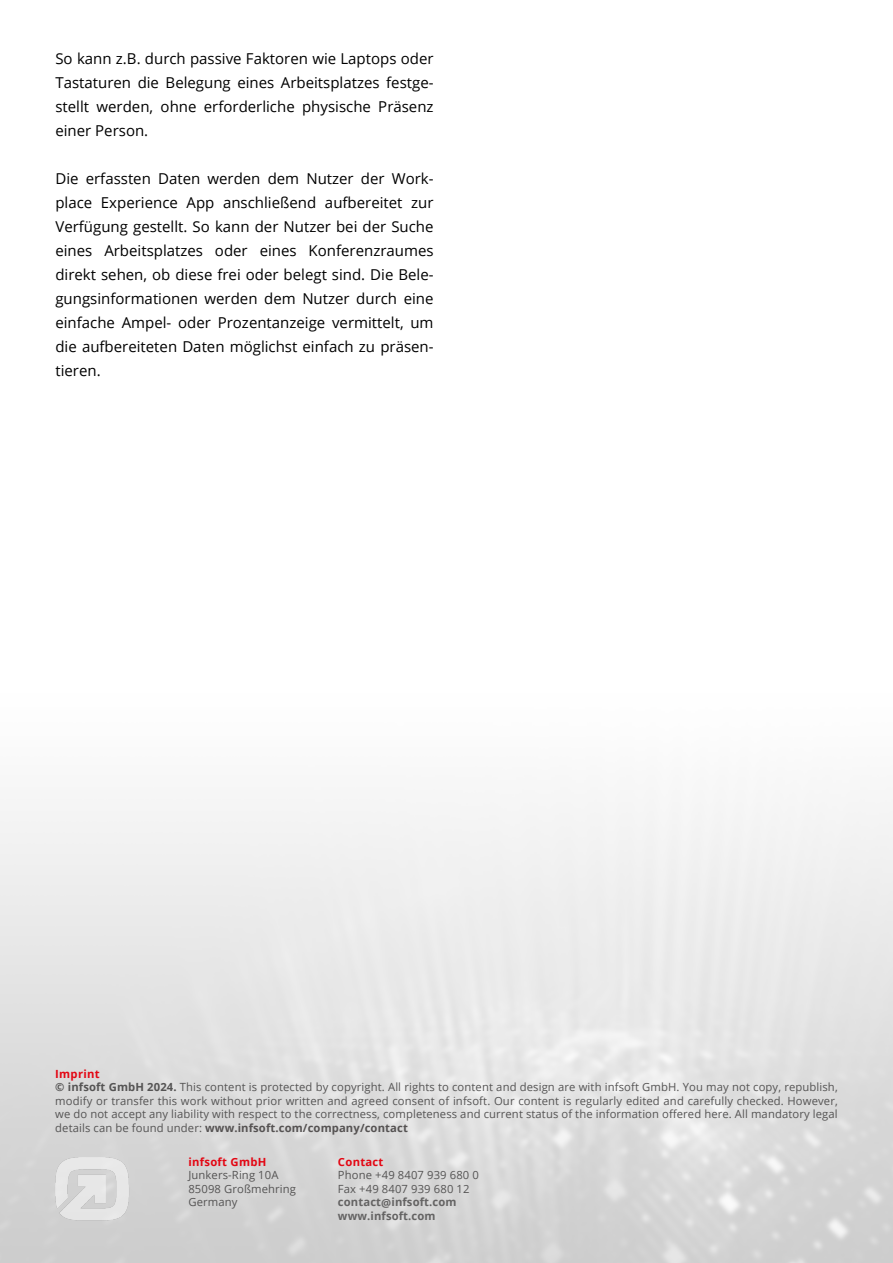
<style>
.page{position:relative;width:893px;height:1263px;background:#fff}
.page>*{position:absolute;margin:0;border:0;box-sizing:border-box;transform-origin:0 0}
.t1{font:15px/24px "Open Sans";color:#000;text-align:justify}
.t2{font:11.25px/13.5px "Open Sans";letter-spacing:.01em;color:#555454}
.t3{font:700 11.25px/13.5px "Open Sans";letter-spacing:.01em;color:#646363}
.t4{font:700 11.25px "Open Sans";letter-spacing:.025em;color:#e30613}
.s1{font-weight:700;color:#e30613}
.s2{font-weight:700}
.s3{font-weight:700;color:#555252}
</style>
<div class="page">
<img style="left:50px;top:1157px;width:82px;height:69px">
<h1 class="t1" style="left:55px;top:46px;width:380px">So kann z.B. durch passive Faktoren wie Laptops oder Tastaturen die Belegung eines Arbeitsplatzes festge&shy;stellt werden, ohne erforderliche physische Präsenz einer Person.</h1>
<p class="t1" style="left:55px;top:166px;width:380px">Die erfassten Daten werden dem Nutzer der Work&shy;place Experience App anschließend aufbereitet zur Verfügung gestellt. So kann der Nutzer bei der Suche eines Arbeitsplatzes oder eines Konferenzraumes direkt sehen, ob diese frei oder belegt sind. Die Bele&shy;gungsinformationen werden dem Nutzer durch eine einfache Ampel- oder Prozentanzeige vermittelt, um die aufbereiteten Daten möglichst einfach zu präsen&shy;tieren.</p>
<p class="t2" style="left:55px;top:1067px;width:784px"><span class="s1">Imprint<br></span><span class="s2">© infsoft GmbH 2024.</span> This content is protected by copyright. All rights to content and design are with infsoft GmbH. You may not copy, republish, modify or transfer this work without prior written and agreed consent of infsoft. Our content is regularly edited and carefully checked. However, we do not accept any liability with respect to the correctness, completeness and current status of the information offered here. All mandatory legal details can be found under: <span class="s3">www.infsoft.com/company/contact</span></p>
<p class="t4" style="left:188px;top:1154px;width:79px">infsoft GmbH</p>
<p class="t2" style="left:188px;top:1168px;width:109px">Junkers-Ring 10A<br>85098 Großmehring<br>Germany</p>
<p class="t4" style="left:338px;top:1154px;width:47px">Contact</p>
<p class="t2" style="left:338px;top:1168px;width:142px">Phone +49 8407 939 680 0<br>Fax +49 8407 939 680 12</p>
<p class="t3" style="left:338px;top:1195px;width:120px">contact@infsoft.com www.infsoft.com</p>
</div>
